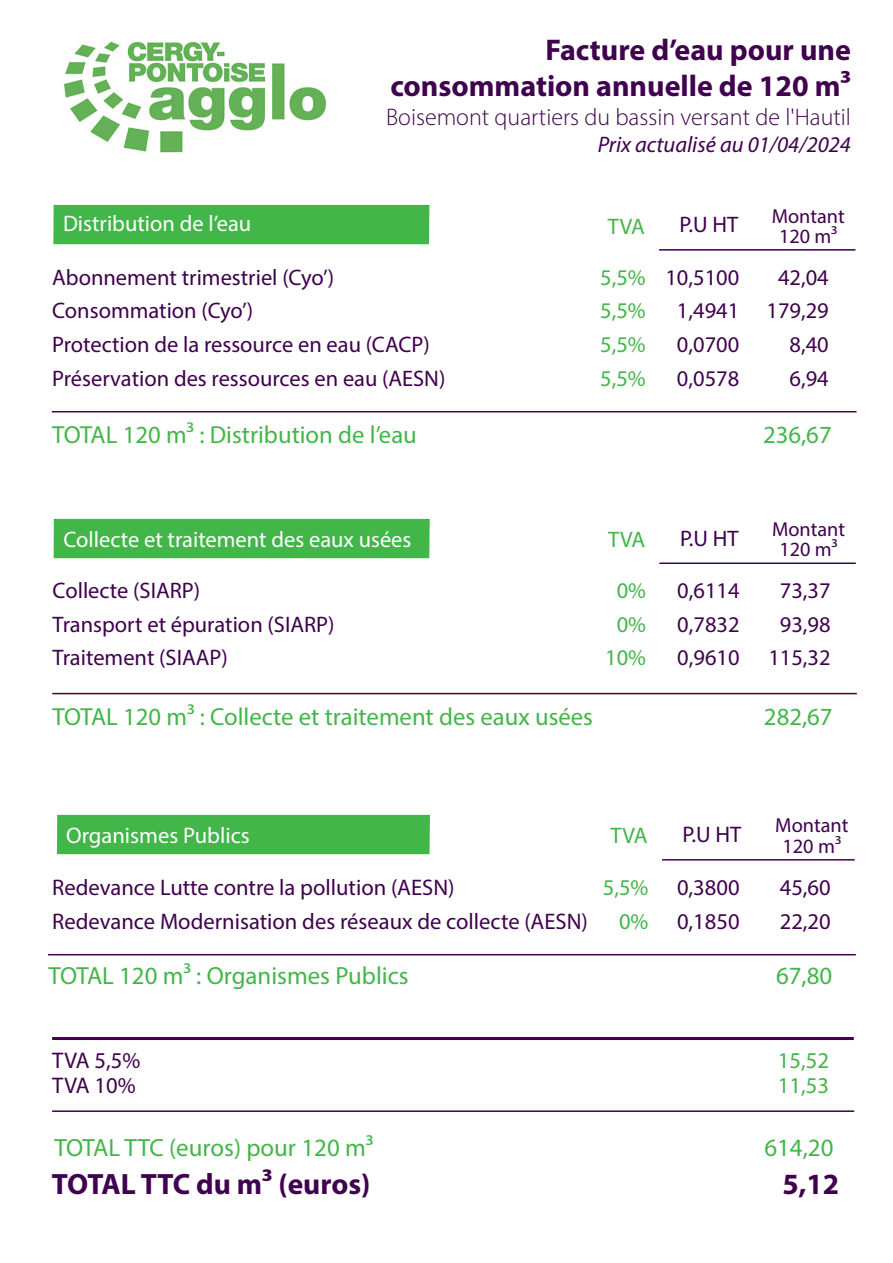
<style>
.page{position:relative;width:893px;height:1263px;background:#fff}
.page>*{position:absolute;margin:0;border:0;box-sizing:border-box;transform-origin:0 0}
.t1{font:700 30px/36px "Myriad Pro";color:#40024e;text-align:right}
.t2{font:700 29.4px "Myriad Pro";color:#40024e}
.t3{font:24.9px "Myriad Pro";color:#42b649}
.t4{font:24.75px "Myriad Pro";color:#42b649}
.t5{font:300 24px "Myriad Pro";color:#40024e}
.t6{font:22.65px/33.9px "Myriad Pro";color:#40024e}
.t7{font:22.65px/33.9px "Myriad Pro";color:#42b649;text-align:right}
.t8{font:22.65px "Myriad Pro";color:#fff}
.t9{font:22.5px/33.8px "Myriad Pro";color:#40024e}
.t10{font:22.5px "Myriad Pro";color:#fff}
.t11{font:22.5px/33.8px "Myriad Pro";color:#42b649;text-align:justify}
.t12{font:italic 22.5px "Myriad Pro";color:#40024e}
.t13{font:20.4px/20.4px "Myriad Pro";color:#40024e;text-align:center}
.t14{font:20.25px/20.2px "Myriad Pro";color:#40024e;text-align:center}
</style>
<div class="page">
<div style="left:54px;top:519px;width:376px;height:39px;background:#42b649"></div>
<div style="left:57px;top:815px;width:373px;height:39px;background:#42b649"></div>
<img style="left:63px;top:41px;width:264px;height:112px">
<div style="left:53px;top:205px;width:376px;height:39px;background:#42b649"></div>
<hr style="left:659px;top:249px;width:196px;height:2px;background:#40024e">
<hr style="left:52px;top:411px;width:804px;height:1px;background:#40024e">
<hr style="left:662px;top:859px;width:193px;height:1px;background:#40024e">
<hr style="left:48px;top:954px;width:808px;height:1px;background:#40024e">
<hr style="left:52px;top:1037px;width:802px;height:3px;background:#40024e">
<hr style="left:659px;top:562px;width:197px;height:2px;background:#40024e">
<hr style="left:52px;top:693px;width:805px;height:1px;background:#40024e">
<hr style="left:52px;top:1110px;width:802px;height:2px;background:#40024e">
<h1 class="t1" style="left:390px;top:31px;width:462px">Facture d’eau pour une consommation annuelle de 120 m3</h1>
<p class="t5" style="left:386px;top:102px;width:466px">Boisemont quartiers du bassin versant de l'Hautil</p>
<p class="t12" style="left:598px;top:130px;width:255px">Prix actualisé au 01/04/2024</p>
<p class="t10" style="left:63px;top:209px;width:190px">Distribution de l’eau</p>
<p class="t9" style="left:52px;top:260px;width:395px">Abonnement trimestriel (Cyo’)<br>Consommation (Cyo’)<br>Protection de la ressource en eau (CACP)<br>Préservation des ressources en eau (AESN)</p>
<p class="t11" style="left:608px;top:209px;width:39px">TVA</p>
<p class="t11" style="left:600px;top:260px;width:47px">5,5% 5,5% 5,5% 5,5%</p>
<p class="t9" style="left:680px;top:208px;width:60px">P.U HT</p>
<p class="t14" style="left:772px;top:205px;width:74px">Montant<br>120 m3</p>
<p class="t9" style="left:665px;top:260px;width:75px;text-align:center">10,5100<br>1,4941<br>0,0700<br>0,0578</p>
<p class="t9" style="left:766px;top:260px;width:64px;text-align:right">42,04<br>179,29<br>8,40<br>6,94</p>
<p class="t4" style="left:52px;top:419px;width:366px">TOTAL 120 m3 : Distribution de l’eau</p>
<p class="t4" style="left:763px;top:420px;width:70px">236,67</p>
<p class="t10" style="left:63px;top:526px;width:350px">Collecte et traitement des eaux usées</p>
<p class="t9" style="left:53px;top:573px;width:284px">Collecte (SIARP)<br>Transport et épuration (SIARP)<br>Traitement (SIAAP)</p>
<p class="t4" style="left:53px;top:701px;width:542px">TOTAL 120 m3 : Collecte et traitement des eaux usées</p>
<p class="t11" style="left:608px;top:522px;width:39px">TVA</p>
<p class="t11" style="left:605px;top:573px;width:42px;text-align:center">0%<br>0%<br>10%</p>
<p class="t9" style="left:680px;top:521px;width:60px">P.U HT</p>
<p class="t14" style="left:772px;top:519px;width:74px">Montant<br>120 m3</p>
<p class="t9" style="left:677px;top:573px;width:64px;text-align:justify">0,6114<br>0,7832<br>0,9610</p>
<p class="t9" style="left:768px;top:573px;width:64px;text-align:center">73,37<br>93,98<br>115,32</p>
<p class="t4" style="left:764px;top:701px;width:70px">282,67</p>
<p class="t8" style="left:66px;top:822px;width:185px">Organismes Publics</p>
<p class="t6" style="left:52px;top:870px;width:537px">Redevance Lutte contre la pollution (AESN)<br>Redevance Modernisation des réseaux de collecte (AESN)</p>
<p class="t7" style="left:610px;top:818px;width:39px">TVA</p>
<p class="t7" style="left:603px;top:870px;width:47px">5,5%<br>0%</p>
<p class="t6" style="left:683px;top:817px;width:60px">P.U HT</p>
<p class="t13" style="left:775px;top:815px;width:75px">Montant<br>120 m3</p>
<p class="t6" style="left:677px;top:870px;width:64px">0,3800<br>0,1850</p>
<p class="t6" style="left:780px;top:870px;width:53px">45,60<br>22,20</p>
<p class="t3" style="left:48px;top:960px;width:362px">TOTAL 120 m3 : Organismes Publics</p>
<p class="t3" style="left:776px;top:960px;width:58px">67,80</p>
<p class="t6" style="left:52px;top:1047px;width:90px;line-height:24.9px">TVA 5,5%<br>TVA 10%</p>
<p class="t7" style="left:778px;top:1047px;width:53px;line-height:24.9px;text-align:left">15,52<br>11,53</p>
<p class="t3" style="left:54px;top:1132px;width:321px">TOTAL TTC (euros) pour 120 m3</p>
<h2 class="t2" style="left:52px;top:1165px;width:320px">TOTAL TTC du m3 (euros)</h2>
<h2 class="t2" style="left:783px;top:1165px;width:58px">5,12</h2>
<p class="t3" style="left:764px;top:1132px;width:71px">614,20</p>
</div>
